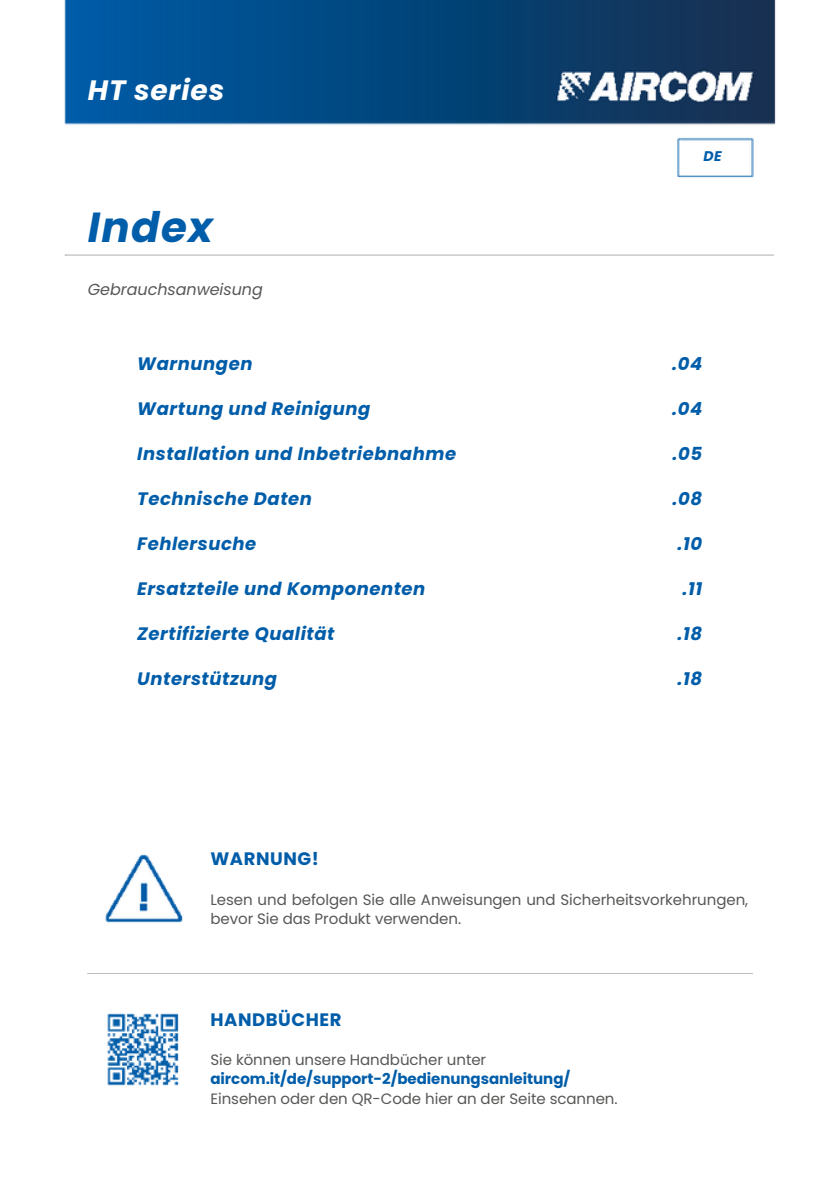
<style>
.page{position:relative;width:839px;height:1191px;background:#fff}
.page>*{position:absolute;margin:0;border:0;box-sizing:border-box;transform-origin:0 0}
.t1{font:italic 700 42px "Poppins";letter-spacing:.03em;color:#005da9}
.t2{font:italic 700 28px "Poppins";letter-spacing:.03em;color:#fff}
.t3{font:italic 700 18px "Poppins";letter-spacing:.03em;color:#005da9}
.t4{font:700 18px "Poppins";letter-spacing:.03em;color:#005da9}
.t5{font:italic 16px "Poppins";letter-spacing:-.005em;color:#575756}
.t6{font:15px/19.6px "Poppins";letter-spacing:-.005em;color:#575756}
.t7{font:italic 700 14px "Poppins";color:#005da9}
.s1{font-weight:700;color:#005da9}
</style>
<div class="page">
<img style="left:105px;top:854px;width:78px;height:69px">
<img style="left:107px;top:1013px;width:72px;height:73px">
<img style="left:64px;top:0;width:712px;height:178px">
<p class="t2" style="left:88px;top:70px;width:138px">HT series</p>
<p class="t1" style="left:88px;top:198px;width:126px">Index</p>
<p class="t5" style="left:88px;top:278px;width:176px">Gebrauchsanweisung</p>
<p class="t3" style="left:137px;top:351px;width:117px">Warnungen</p>
<p class="t3" style="left:137px;top:396px;width:234px">Wartung und Reinigung</p>
<p class="t3" style="left:137px;top:441px;width:320px">Installation und Inbetriebnahme</p>
<p class="t3" style="left:137px;top:486px;width:176px">Technische Daten</p>
<p class="t3" style="left:137px;top:531px;width:121px">Fehlersuche</p>
<p class="t3" style="left:137px;top:576px;width:290px">Ersatzteile und Komponenten</p>
<p class="t3" style="left:137px;top:621px;width:199px">Zertifizierte Qualität</p>
<p class="t3" style="left:137px;top:666px;width:141px">Unterstützung</p>
<p class="t4" style="left:210px;top:846px;width:110px">WARNUNG!</p>
<p class="t7" style="left:703px;top:146px;width:20px">DE</p>
<p class="t3" style="left:672px;top:351px;width:32px">.04</p>
<p class="t3" style="left:672px;top:396px;width:32px">.04</p>
<p class="t3" style="left:672px;top:441px;width:31px">.05</p>
<p class="t3" style="left:672px;top:486px;width:31px">.08</p>
<p class="t3" style="left:677px;top:531px;width:26px">.10</p>
<p class="t3" style="left:682px;top:576px;width:21px">.11</p>
<p class="t3" style="left:677px;top:621px;width:26px">.18</p>
<p class="t3" style="left:677px;top:666px;width:26px">.18</p>
<p class="t6" style="left:210px;top:890px;width:539px">Lesen und befolgen Sie alle Anweisungen und Sicherheitsvorkehrungen, bevor Sie das Produkt verwenden.</p>
<p class="t4" style="left:210px;top:1007px;width:132px">HANDBÜCHER</p>
<p class="t6" style="left:210px;top:1050px;width:408px">Sie können unsere Handbücher unter <span class="s1">aircom.it/de/support-2/bedienungsanleitung/<br></span>Einsehen oder den QR-Code hier an der Seite scannen.</p>
</div>
